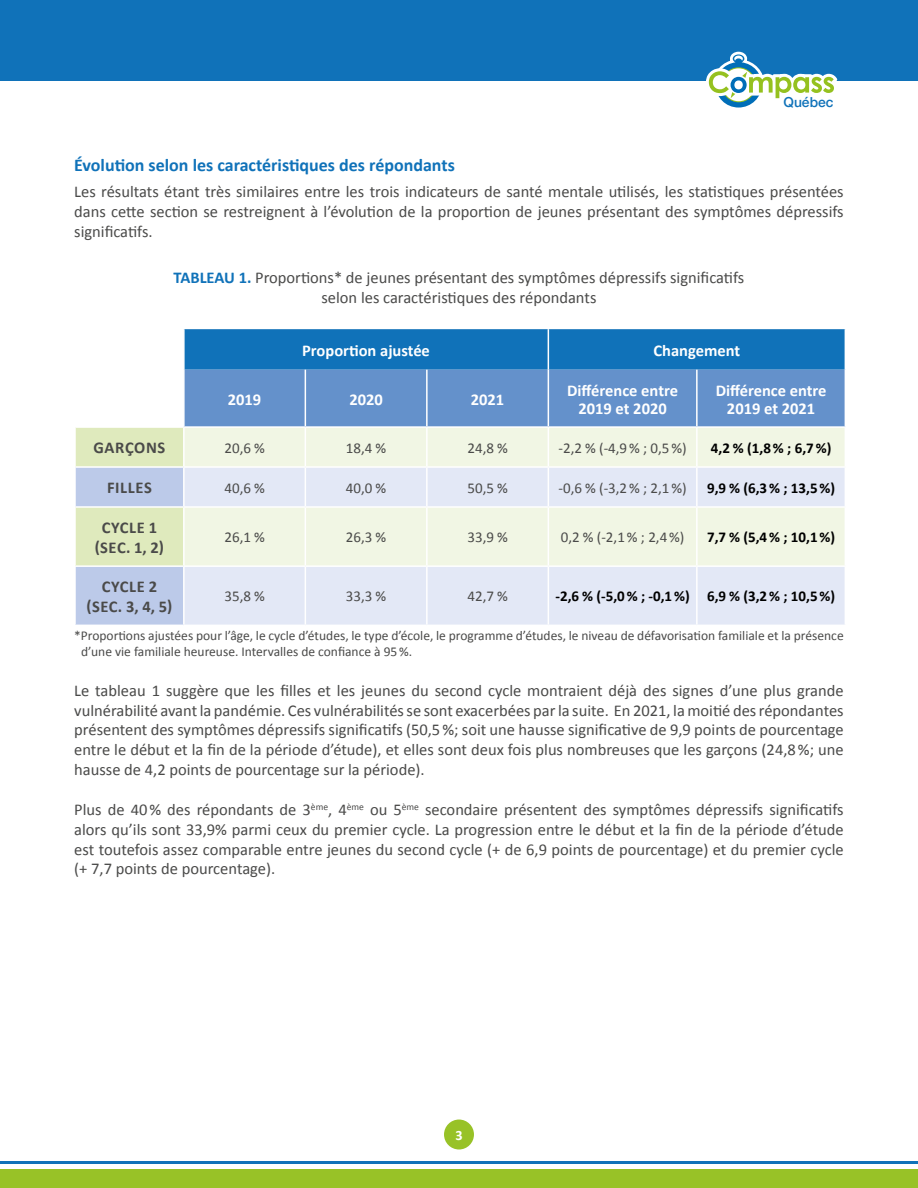
<style>
.page{position:relative;width:918px;height:1188px;background:#fff}
.page>*{position:absolute;margin:0;border:0;box-sizing:border-box;transform-origin:0 0}
.t1{font:700 18px "Calibri";color:#1072b9}
.t2{font:16.5px/19.8px "Calibri";color:#4a4a49;text-align:justify}
.t3{font:700 16.5px/18px "Calibri";color:#fff;text-align:center}
.t4{font:700 16.5px/19.8px "Calibri";letter-spacing:.04em;color:#4a4a49;text-align:center}
.t5{font:15px "Calibri";color:#4a4a49}
.t6{font:700 15px "Calibri";color:#000}
.t7{font:700 14.25px "Calibri";color:#fff}
.t8{font:500 13.8px "Helvetica Neue";color:#1072b9}
.t9{font:13.5px/16.2px "Calibri";color:#4a4a49}
.s1{font-weight:700;color:#1072b9}
</style>
<div class="page">
<div style="left:0;top:0;width:918px;height:81px;background:#1072b9"></div>
<div style="left:0;top:1169px;width:918px;height:19px;background:#98c227"></div>
<hr style="left:0;top:1161px;width:918px;height:2px;background:#1072b9">
<div style="left:444px;top:1120px;width:30px;height:29px;background:#98c227;border-radius:50%"></div>
<svg style="left:706px;top:52px;width:131px;height:56px"></svg>
<svg style="left:76px;top:329px;width:769px;height:296px;background:#8eb5d2"></svg>
<svg style="left:185px;top:468px;width:660px;height:157px;background:#e8edef"></svg>
<hr style="left:183px;top:329px;width:2px;height:41px;background:#fff">
<hr style="left:548px;top:329px;width:1px;height:41px;background:#fff">
<hr style="left:183px;top:370px;width:2px;height:56px;background:#fff">
<hr style="left:305px;top:370px;width:1px;height:56px;background:#fff">
<hr style="left:426px;top:370px;width:2px;height:56px;background:#fff">
<hr style="left:548px;top:370px;width:1px;height:56px;background:#fff">
<hr style="left:696px;top:370px;width:2px;height:56px;background:#fff">
<hr style="left:183px;top:428px;width:2px;height:38px;background:#fff">
<hr style="left:305px;top:428px;width:1px;height:38px;background:#fff">
<hr style="left:426px;top:428px;width:2px;height:38px;background:#fff">
<hr style="left:548px;top:428px;width:1px;height:38px;background:#fff">
<hr style="left:696px;top:428px;width:2px;height:38px;background:#fff">
<hr style="left:183px;top:468px;width:2px;height:38px;background:#fff">
<hr style="left:305px;top:468px;width:1px;height:38px;background:#fff">
<hr style="left:426px;top:468px;width:2px;height:38px;background:#fff">
<hr style="left:548px;top:468px;width:1px;height:38px;background:#fff">
<hr style="left:696px;top:468px;width:2px;height:38px;background:#fff">
<hr style="left:183px;top:508px;width:2px;height:57px;background:#fff">
<hr style="left:305px;top:508px;width:1px;height:57px;background:#fff">
<hr style="left:426px;top:508px;width:2px;height:57px;background:#fff">
<hr style="left:548px;top:508px;width:1px;height:57px;background:#fff">
<hr style="left:696px;top:508px;width:2px;height:57px;background:#fff">
<hr style="left:183px;top:567px;width:2px;height:58px;background:#fff">
<hr style="left:305px;top:567px;width:1px;height:58px;background:#fff">
<hr style="left:426px;top:567px;width:2px;height:58px;background:#fff">
<hr style="left:548px;top:567px;width:1px;height:58px;background:#fff">
<hr style="left:696px;top:567px;width:2px;height:58px;background:#fff">
<hr style="left:74px;top:426px;width:110px;height:2px;background:#fff">
<hr style="left:184px;top:426px;width:121px;height:2px;background:#fff">
<hr style="left:305px;top:426px;width:122px;height:2px;background:#fff">
<hr style="left:427px;top:426px;width:121px;height:2px;background:#fff">
<hr style="left:548px;top:426px;width:149px;height:2px;background:#fff">
<hr style="left:697px;top:426px;width:149px;height:2px;background:#fff">
<hr style="left:74px;top:466px;width:110px;height:2px;background:#fff">
<hr style="left:184px;top:466px;width:121px;height:2px;background:#fff">
<hr style="left:305px;top:466px;width:122px;height:2px;background:#fff">
<hr style="left:427px;top:466px;width:121px;height:2px;background:#fff">
<hr style="left:548px;top:466px;width:149px;height:2px;background:#fff">
<hr style="left:697px;top:466px;width:149px;height:2px;background:#fff">
<hr style="left:74px;top:506px;width:110px;height:2px;background:#fff">
<hr style="left:184px;top:506px;width:121px;height:2px;background:#fff">
<hr style="left:305px;top:506px;width:122px;height:2px;background:#fff">
<hr style="left:427px;top:506px;width:121px;height:2px;background:#fff">
<hr style="left:548px;top:506px;width:149px;height:2px;background:#fff">
<hr style="left:697px;top:506px;width:149px;height:2px;background:#fff">
<hr style="left:74px;top:565px;width:110px;height:2px;background:#fff">
<hr style="left:184px;top:565px;width:121px;height:2px;background:#fff">
<hr style="left:305px;top:565px;width:122px;height:2px;background:#fff">
<hr style="left:427px;top:565px;width:121px;height:2px;background:#fff">
<hr style="left:548px;top:565px;width:149px;height:2px;background:#fff">
<hr style="left:697px;top:565px;width:149px;height:2px;background:#fff">
<p class="t8" style="left:784px;top:91px;width:51px">Québec</p>
<p class="t1" style="left:74px;top:153px;width:382px">Évolution selon les caractéristiques des répondants</p>
<p class="t2" style="left:74px;top:182px;width:771px">Les résultats étant très similaires entre les trois indicateurs de santé mentale utilisés, les statistiques présentées dans cette section se restreignent à l’évolution de la proportion de jeunes présentant des symptômes dépressifs significatifs.</p>
<p class="t2" style="left:174px;top:268px;width:572px;text-align:center"><span class="s1">TABLEAU 1.</span> Proportions* de jeunes présentant des symptômes dépressifs significatifs selon les caractéristiques des répondants</p>
<p class="t3" style="left:302px;top:341px;width:129px">Proportion ajustée</p>
<p class="t3" style="left:654px;top:341px;width:88px">Changement</p>
<p class="t3" style="left:228px;top:390px;width:35px">2019</p>
<p class="t3" style="left:349px;top:390px;width:35px">2020</p>
<p class="t3" style="left:471px;top:390px;width:35px">2021</p>
<p class="t3" style="left:567px;top:381px;width:112px">Différence entre<br>2019 et 2020</p>
<p class="t3" style="left:716px;top:381px;width:112px">Différence entre<br>2019 et 2021</p>
<p class="t4" style="left:93px;top:438px;width:73px">GARÇONS</p>
<p class="t5" style="left:224px;top:438px;width:42px">20,6 %</p>
<p class="t5" style="left:346px;top:438px;width:42px">18,4 %</p>
<p class="t5" style="left:467px;top:438px;width:42px">24,8 %</p>
<p class="t5" style="left:558px;top:438px;width:130px">-2,2 % (-4,9 % ; 0,5 %)</p>
<p class="t6" style="left:711px;top:438px;width:122px">4,2 % (1,8 % ; 6,7 %)</p>
<p class="t4" style="left:107px;top:478px;width:46px">FILLES</p>
<p class="t5" style="left:224px;top:478px;width:42px">40,6 %</p>
<p class="t5" style="left:346px;top:478px;width:42px">40,0 %</p>
<p class="t5" style="left:467px;top:478px;width:42px">50,5 %</p>
<p class="t5" style="left:558px;top:478px;width:130px">-0,6 % (-3,2 % ; 2,1 %)</p>
<p class="t6" style="left:707px;top:478px;width:130px">9,9 % (6,3 % ; 13,5 %)</p>
<p class="t4" style="left:95px;top:517px;width:71px">CYCLE 1 (SEC. 1, 2)</p>
<p class="t5" style="left:224px;top:528px;width:42px">26,1 %</p>
<p class="t5" style="left:346px;top:528px;width:42px">26,3 %</p>
<p class="t5" style="left:467px;top:528px;width:42px">33,9 %</p>
<p class="t5" style="left:561px;top:528px;width:125px">0,2 % (-2,1 % ; 2,4 %)</p>
<p class="t6" style="left:707px;top:528px;width:130px">7,7 % (5,4 % ; 10,1 %)</p>
<p class="t4" style="left:87px;top:577px;width:87px">CYCLE 2 (SEC. 3, 4, 5)</p>
<p class="t5" style="left:224px;top:587px;width:42px">35,8 %</p>
<p class="t5" style="left:346px;top:587px;width:42px">33,3 %</p>
<p class="t5" style="left:467px;top:587px;width:42px">42,7 %</p>
<p class="t6" style="left:555px;top:587px;width:281px">-2,6 % (-5,0 % ; -0,1 %) 6,9 % (3,2 % ; 10,5 %)</p>
<p class="t9" style="left:81px;top:627px;width:764px;text-indent:-7px">*Proportions ajustées pour l’âge, le cycle d’études, le type d’école, le programme d’études, le niveau de défavorisation familiale et la présence d’une vie familiale heureuse. Intervalles de confiance à 95 %.</p>
<p class="t2" style="left:74px;top:680px;width:771px">Le tableau 1 suggère que les filles et les jeunes du second cycle montraient déjà des signes d’une plus grande vulnérabilité avant la pandémie. Ces vulnérabilités se sont exacerbées par la suite. En 2021, la moitié des répondantes présentent des symptômes dépressifs significatifs (50,5 %; soit une hausse significative de 9,9 points de pourcentage entre le début et la fin de la période d’étude), et elles sont deux fois plus nombreuses que les garçons (24,8 %; une hausse de 4,2 points de pourcentage sur la période).</p>
<p class="t2" style="left:74px;top:800px;width:771px">Plus de 40 % des répondants de 3<sup>ème</sup>, 4<sup>ème</sup> ou 5<sup>ème</sup> secondaire présentent des symptômes dépressifs significatifs alors qu’ils sont 33,9% parmi ceux du premier cycle. La progression entre le début et la fin de la période d’étude est toutefois assez comparable entre jeunes du second cycle (+ de 6,9 points de pourcentage) et du premier cycle (+ 7,7 points de pourcentage).</p>
<p class="t7" style="left:455px;top:1126px;width:9px">3</p>
</div>
